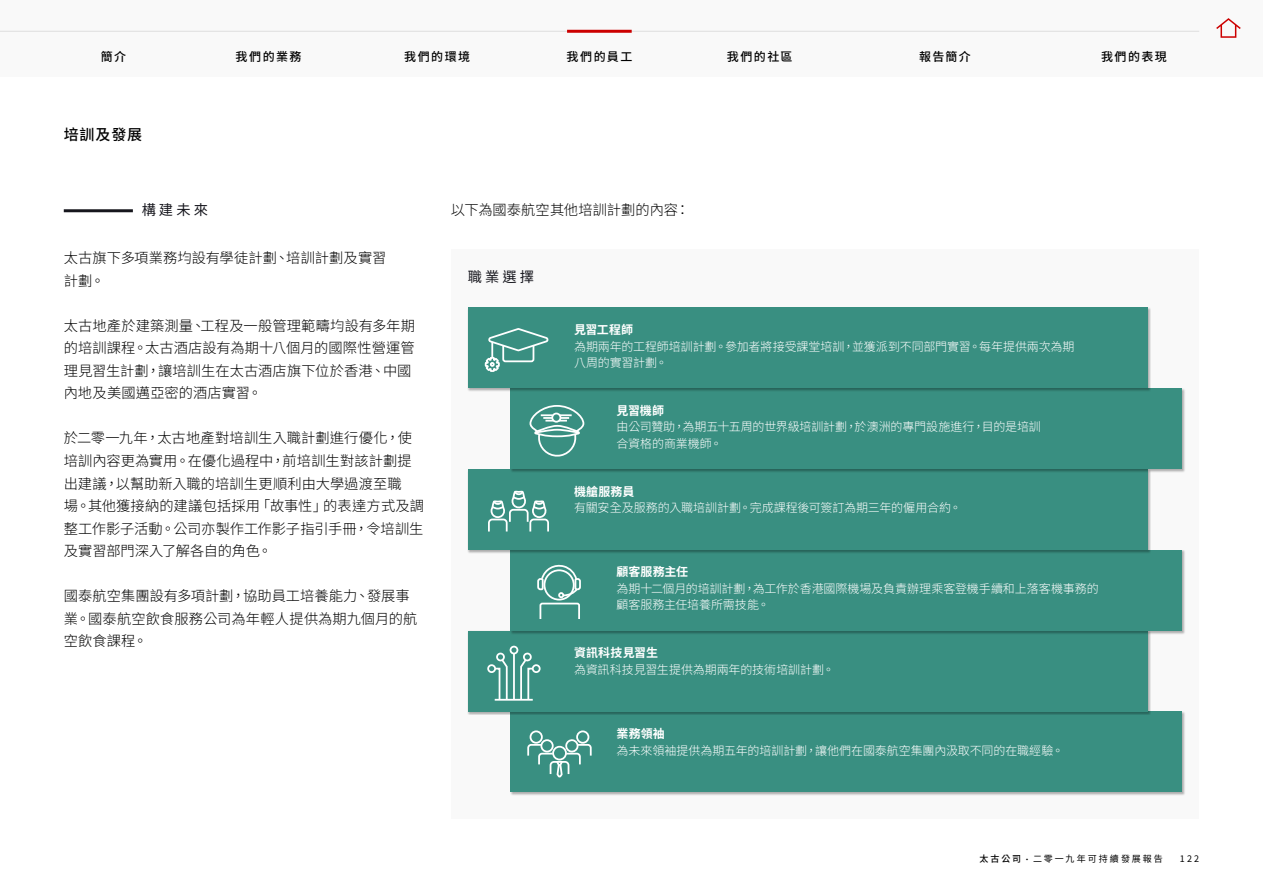
<style>
.page{position:relative;width:1263px;height:893px;background:#fff}
.page>*{position:absolute;margin:0;border:0;box-sizing:border-box;transform-origin:0 0}
.t1{font:500 15px "Noto Sans CJ Ktc";letter-spacing:.06em;color:#000}
.t2{font:300 14.25px/22.5px "Noto Sans CJ Ktc";letter-spacing:.005em;color:#000}
.t3{font:14.25px "Noto Sans CJ Ktc";letter-spacing:.22em;color:#16161d}
.t4{font:300 12px/16.5px "Noto Sans CJ Ktc";letter-spacing:-.01em;color:#fff}
.t5{font:500 12px "Noto Sans CJ Ktc";letter-spacing:.125em;color:#000}
.t6{font:700 12px "Noto Sans CJ Ktc";letter-spacing:.005em;color:#fff}
.t7{font:9px "Noto Sans CJ Ktc";letter-spacing:.23em;color:#000}
.s1{font-weight:500}
.s2{font-size:12px}
</style>
<div class="page">
<div style="left:0;top:0;width:1263px;height:77px;background:#f9f9f9"></div>
<hr style="left:0;top:31px;width:1199px;height:1px;background:#dedede">
<svg style="left:1216px;top:18px;width:25px;height:20px"></svg>
<div style="left:451px;top:249px;width:748px;height:570px;background:#f9f9f9"></div>
<hr style="left:64px;top:209px;width:69px;height:3px;background:#16161d">
<div style="left:510px;top:711px;width:675px;height:85px;background:#000;opacity:.3"></div>
<div style="left:510px;top:711px;width:671px;height:81px;background:#398f81"></div>
<div style="left:530px;top:730px;width:13px;height:14px;border:2px solid #fff;border-radius:50%"></div>
<div style="left:576px;top:730px;width:13px;height:14px;border:2px solid #fff;border-radius:50%"></div>
<svg style="left:527px;top:739px;width:65px;height:38px"></svg>
<div style="left:468px;top:630px;width:683px;height:85px;background:#000;opacity:.3"></div>
<div style="left:468px;top:631px;width:679px;height:80px;background:#398f81"></div>
<hr style="left:495px;top:699px;width:38px;height:2px;background:#fff">
<hr style="left:513px;top:653px;width:2px;height:47px;background:#fff">
<svg style="left:494px;top:659px;width:14px;height:42px"></svg>
<svg style="left:519px;top:659px;width:15px;height:42px"></svg>
<div style="left:510px;top:646px;width:8px;height:8px;border:2px solid #fff;border-radius:50%"></div>
<div style="left:487px;top:664px;width:9px;height:9px;border:2px solid #fff;border-radius:50%"></div>
<div style="left:496px;top:653px;width:9px;height:8px;border:2px solid #fff;border-radius:50%"></div>
<div style="left:532px;top:664px;width:9px;height:9px;border:2px solid #fff;border-radius:50%"></div>
<div style="left:523px;top:652px;width:9px;height:10px;border:2px solid #fff;border-radius:50%"></div>
<div style="left:510px;top:550px;width:675px;height:84px;background:#000;opacity:.3"></div>
<div style="left:510px;top:550px;width:671px;height:81px;background:#398f81"></div>
<svg style="left:537px;top:565px;width:44px;height:54px"></svg>
<div style="left:468px;top:469px;width:683px;height:85px;background:#000;opacity:.3"></div>
<div style="left:468px;top:469px;width:679px;height:81px;background:#398f81"></div>
<svg style="left:488px;top:491px;width:61px;height:41px"></svg>
<div style="left:510px;top:388px;width:675px;height:85px;background:#000;opacity:.3"></div>
<div style="left:510px;top:388px;width:671px;height:81px;background:#398f81"></div>
<svg style="left:529px;top:405px;width:55px;height:52px"></svg>
<div style="left:468px;top:307px;width:683px;height:85px;background:#000;opacity:.3"></div>
<div style="left:468px;top:307px;width:679px;height:81px;background:#398f81"></div>
<svg style="left:485px;top:328px;width:63px;height:44px"></svg>
<hr style="left:567px;top:30px;width:65px;height:3px;background:#c00">
<p class="t5" style="left:101px;top:49px;width:27px">簡介</p>
<p class="t5" style="left:236px;top:49px;width:67px">我們的業務</p>
<p class="t5" style="left:404px;top:49px;width:68px">我們的環境</p>
<p class="t5" style="left:567px;top:49px;width:67px">我們的員工</p>
<p class="t5" style="left:727px;top:49px;width:67px">我們的社區</p>
<p class="t5" style="left:919px;top:49px;width:53px">報告簡介</p>
<p class="t5" style="left:1101px;top:49px;width:67px">我們的表現</p>
<p class="t1" style="left:64px;top:126px;width:80px">培訓及發展</p>
<p class="t3" style="left:142px;top:202px;width:68px">構建未來</p>
<p class="t2" style="left:64px;top:247px;width:324px">太古旗下多項業務均設有學徒計劃、培訓計劃及實習計劃。</p>
<p class="t2" style="left:64px;top:315px;width:353px">太古地產於建築測量、工程及一般管理範疇均設有多年期的培訓課程。太古酒店設有為期十八個月的國際性營運管理見習生計劃，讓培訓生在太古酒店旗下位於香港、中國內地及美國邁亞密的酒店實習。</p>
<p class="t2" style="left:64px;top:427px;width:362px">於二零一九年，太古地產對培訓生入職計劃進行優化，使培訓內容更為實用。在優化過程中，前培訓生對該計劃提出建議，以幫助新入職的培訓生更順利由大學過渡至職<br>場。其他獲接納的建議包括採用「故事性」的表達方式及調整工作影子活動。公司亦製作工作影子指引手冊，令培訓生及實習部門深入了解各自的角色。</p>
<p class="t2" style="left:64px;top:585px;width:355px">國泰航空集團設有多項計劃，協助員工培養能力、發展事業。國泰航空飲食服務公司為年輕人提供為期九個月的航空飲食課程。</p>
<p class="t2" style="left:451px;top:199px;width:241px">以下為國泰航空其他培訓計劃的內容：</p>
<p class="t3" style="left:468px;top:269px;width:68px">職業選擇</p>
<p class="t6" style="left:574px;top:323px;width:61px">見習工程師</p>
<p class="t4" style="left:574px;top:338px;width:502px">為期兩年的工程師培訓計劃。參加者將接受課堂培訓，並獲派到不同部門實習。每年提供兩次為期八周的實習計劃。</p>
<p class="t6" style="left:617px;top:404px;width:49px">見習機師</p>
<p class="t4" style="left:617px;top:419px;width:426px">由公司贊助，為期五十五周的世界級培訓計劃，於澳洲的專門設施進行，目的是培訓合資格的商業機師。</p>
<p class="t6" style="left:574px;top:484px;width:62px">機艙服務員</p>
<p class="t4" style="left:574px;top:500px;width:389px">有關安全及服務的入職培訓計劃。完成課程後可簽訂為期三年的僱用合約。</p>
<p class="t6" style="left:617px;top:565px;width:73px">顧客服務主任</p>
<p class="t4" style="left:617px;top:581px;width:484px">為期十二個月的培訓計劃，為工作於香港國際機場及負責辦理乘客登機手續和上落客機事務的顧客服務主任培養所需技能。</p>
<p class="t6" style="left:574px;top:646px;width:85px">資訊科技見習生</p>
<p class="t4" style="left:574px;top:661px;width:262px">為資訊科技見習生提供為期兩年的技術培訓計劃。</p>
<p class="t6" style="left:617px;top:727px;width:50px">業務領袖</p>
<p class="t4" style="left:617px;top:742px;width:448px">為未來領袖提供為期五年的培訓計劃，讓他們在國泰航空集團內汲取不同的在職經驗。</p>
<p class="t7" style="left:979px;top:854px;width:185px"><span class="s1">太古公司</span><span class="s2">•</span>二零一九年可持續發展報告</p>
<p class="t7" style="left:1180px;top:854px;width:21px">122</p>
</div>
